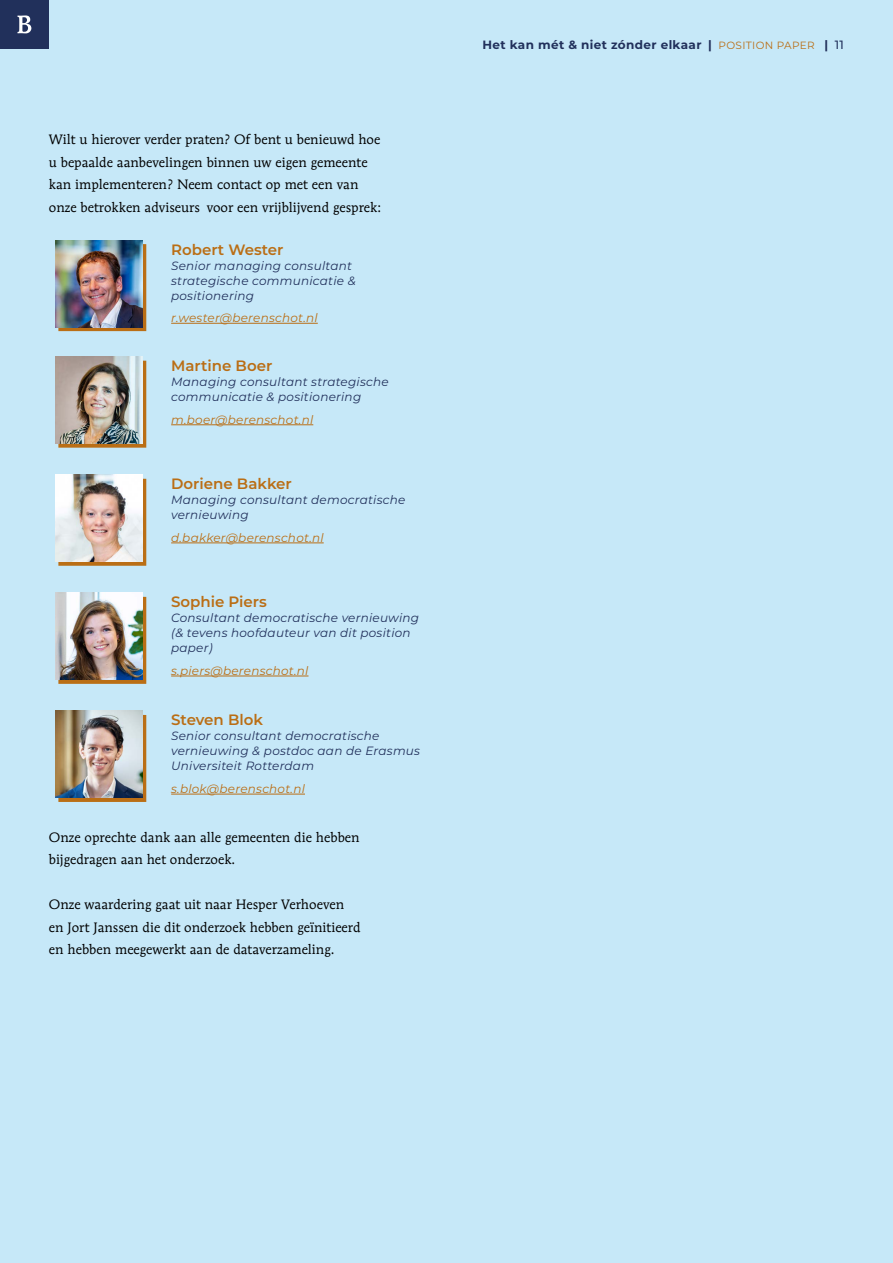
<style>
.page{position:relative;width:893px;height:1263px;background:#c6e8f8}
.page>*{position:absolute;margin:0;border:0;box-sizing:border-box;transform-origin:0 0}
.Kop_3_met{font:600 15px "Montserrat";color:#ba6e15}
.Brood_wit_na{font:13.5px/22.5px "Mendoza Roman Std";color:#000}
.Kop_4_zonder{font:italic 12px/15px "Montserrat";letter-spacing:.02em;color:#21305b}
.Kop_4_zonder-2{font:italic 12px "Montserrat";letter-spacing:.02em;color:#ba6e15}
.t1{font:700 12px "Montserrat";letter-spacing:.03em;color:#21305b}
.s1{font-weight:400;font-size:10.5px;color:#ba6e15}
.s2{font-weight:500}
</style>
<div class="page">
<div style="left:0;top:0;width:49px;height:49px;background:#21305b"></div>
<svg style="left:17px;top:15px;width:14px;height:18px"></svg>
<svg style="left:58px;top:243px;width:88px;height:88px"></svg>
<img style="left:55px;top:240px;width:87px;height:87px">
<hr style="left:171px;top:323px;width:147px;height:1px;background:#ba6e15">
<svg style="left:58px;top:359px;width:88px;height:89px"></svg>
<img style="left:55px;top:357px;width:87px;height:87px">
<hr style="left:171px;top:424px;width:142px;height:1px;background:#ba6e15">
<svg style="left:58px;top:477px;width:88px;height:89px"></svg>
<img style="left:55px;top:475px;width:87px;height:87px">
<hr style="left:171px;top:543px;width:153px;height:1px;background:#ba6e15">
<svg style="left:58px;top:595px;width:88px;height:89px"></svg>
<img style="left:55px;top:593px;width:87px;height:87px">
<hr style="left:171px;top:676px;width:137px;height:1px;background:#ba6e15">
<svg style="left:58px;top:714px;width:88px;height:88px"></svg>
<img style="left:55px;top:711px;width:87px;height:87px">
<hr style="left:171px;top:794px;width:134px;height:1px;background:#ba6e15">
<p class="Brood_wit_na" style="left:49px;top:128px;width:334px">Wilt u hierover verder praten? Of bent u benieuwd hoe u bepaalde aanbevelingen binnen uw eigen gemeente kan implementeren? Neem contact op met een van onze betrokken adviseurs voor een vrijblijvend gesprek:</p>
<h3 class="Kop_3_met" style="left:171px;top:239px;width:114px">Robert Wester</h3>
<h4 class="Kop_4_zonder" style="left:171px;top:257px;width:186px">Senior managing consultant strategische communicatie &amp; positionering</h4>
<h4 class="Kop_4_zonder-2" style="left:171px;top:310px;width:148px">r.wester@berenschot.nl</h4>
<h3 class="Kop_3_met" style="left:171px;top:355px;width:103px">Martine Boer</h3>
<h4 class="Kop_4_zonder" style="left:171px;top:374px;width:219px">Managing consultant strategische communicatie &amp; positionering</h4>
<h4 class="Kop_4_zonder-2" style="left:171px;top:411px;width:144px">m.boer@berenschot.nl</h4>
<h3 class="Kop_3_met" style="left:171px;top:473px;width:122px">Doriene Bakker</h3>
<h4 class="Kop_4_zonder" style="left:171px;top:492px;width:236px">Managing consultant democratische vernieuwing</h4>
<h4 class="Kop_4_zonder-2" style="left:171px;top:529px;width:154px">d.bakker@berenschot.nl</h4>
<h3 class="Kop_3_met" style="left:171px;top:591px;width:97px">Sophie Piers</h3>
<h4 class="Kop_4_zonder" style="left:171px;top:610px;width:250px">Consultant democratische vernieuwing (&amp; tevens hoofdauteur van dit position paper)</h4>
<h4 class="Kop_4_zonder-2" style="left:171px;top:662px;width:139px">s.piers@berenschot.nl</h4>
<h3 class="Kop_3_met" style="left:171px;top:709px;width:93px">Steven Blok</h3>
<h4 class="Kop_4_zonder" style="left:171px;top:728px;width:251px">Senior consultant democratische vernieuwing &amp; postdoc aan de Erasmus<br>Universiteit Rotterdam</h4>
<h4 class="Kop_4_zonder-2" style="left:171px;top:780px;width:135px">s.blok@berenschot.nl</h4>
<p class="Brood_wit_na" style="left:49px;top:825px;width:312px">Onze oprechte dank aan alle gemeenten die hebben bijgedragen aan het onderzoek.</p>
<p class="Brood_wit_na" style="left:49px;top:893px;width:313px">Onze waardering gaat uit naar Hesper Verhoeven en Jort Janssen die dit onderzoek hebben geïnitieerd en hebben meegewerkt aan de dataverzameling.</p>
<p class="t1" style="left:482px;top:36px;width:363px">Het kan mét &amp; niet zónder elkaar | <span class="s1">POSITION PAPER</span> | <span class="s2">11</span></p>
</div>
